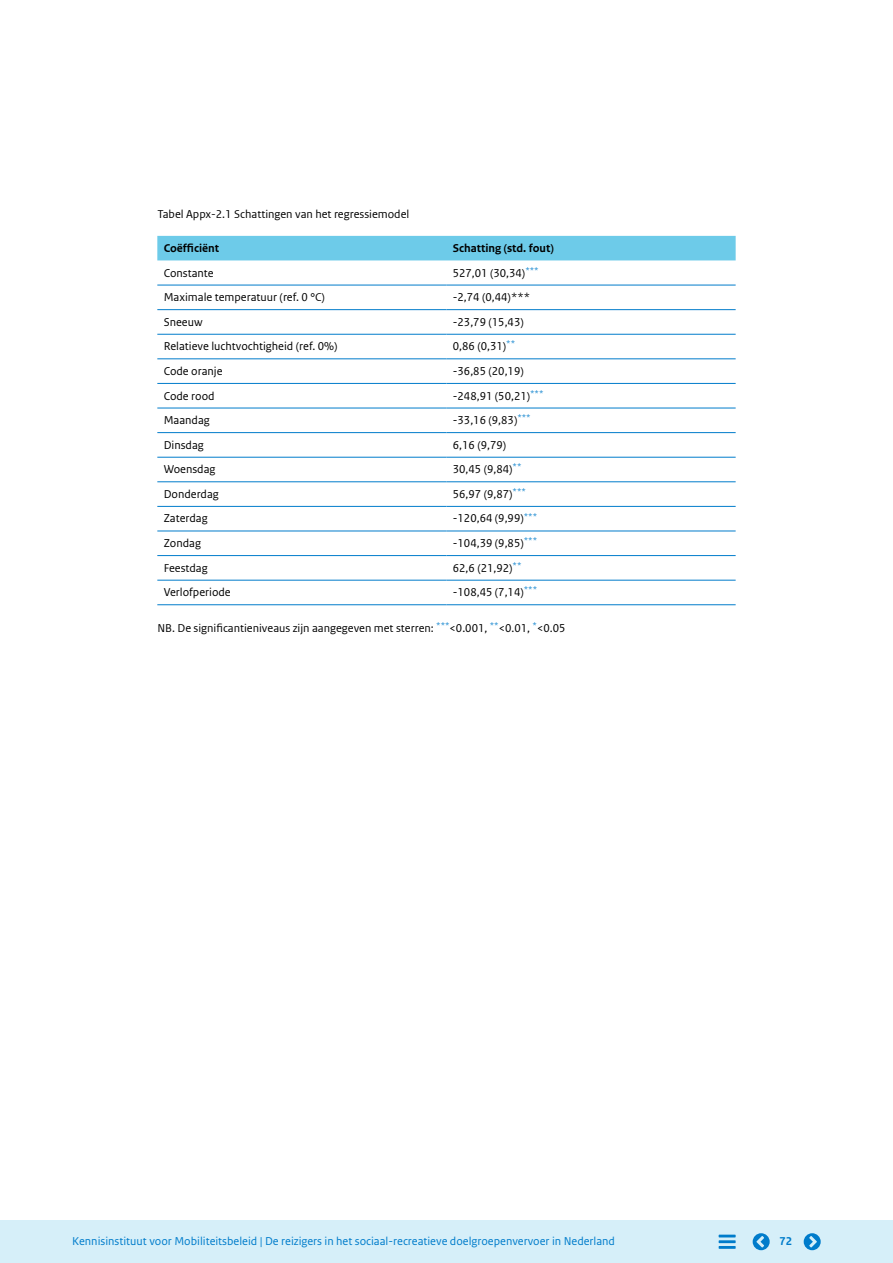
<style>
.page{position:relative;width:893px;height:1263px;background:#fff}
.page>*{position:absolute;margin:0;border:0;box-sizing:border-box;transform-origin:0 0}
._32_RO_Tabel_Broodte{font:12px "Rijksoverheid Sans Web Text";color:#000}
.Figuur_titel{font:12px "Rijksoverheid Sans Web Text Regular 2";color:#000}
.t1{font:12px "Rijksoverheid Sans Web Text";color:#007ccb}
._32_RO_Tabel_Broodte-2{font:12px "Rijksoverheid Sans Web Text Regular 2";color:#000}
._31_RO_Tabel_Tussenk{font:12px "Rijksoverheid Sans Web Text Bold 2";color:#000}
._31_RO_Tabel_Tussenk-2{font:700 12px "Rijksoverheid Sans Web Text";color:#000}
.t2{font:12px "Rijksoverheid Sans Web Text Bold 2";color:#007ccb}
.s1{font-family:"Rijksoverheid Sans Web Text"}
</style>
<div class="page">
<div style="left:157px;top:236px;width:579px;height:24px;background:#6dcbe9"></div>
<hr style="left:446px;top:285px;width:290px;height:1px;background:#007ccb">
<hr style="left:446px;top:309px;width:290px;height:1px;background:#007ccb">
<hr style="left:446px;top:334px;width:290px;height:1px;background:#007ccb">
<hr style="left:446px;top:358px;width:290px;height:1px;background:#007ccb">
<hr style="left:446px;top:383px;width:290px;height:1px;background:#007ccb">
<hr style="left:446px;top:408px;width:290px;height:1px;background:#007ccb">
<hr style="left:446px;top:432px;width:290px;height:1px;background:#007ccb">
<hr style="left:446px;top:457px;width:290px;height:1px;background:#007ccb">
<hr style="left:446px;top:481px;width:290px;height:1px;background:#007ccb">
<hr style="left:446px;top:506px;width:290px;height:1px;background:#007ccb">
<hr style="left:446px;top:531px;width:290px;height:1px;background:#007ccb">
<hr style="left:446px;top:555px;width:290px;height:1px;background:#007ccb">
<hr style="left:446px;top:580px;width:290px;height:1px;background:#007ccb">
<hr style="left:446px;top:604px;width:290px;height:1px;background:#007ccb">
<hr style="left:157px;top:285px;width:289px;height:1px;background:#007ccb">
<hr style="left:157px;top:309px;width:289px;height:1px;background:#007ccb">
<hr style="left:157px;top:334px;width:289px;height:1px;background:#007ccb">
<hr style="left:157px;top:358px;width:289px;height:1px;background:#007ccb">
<hr style="left:157px;top:383px;width:289px;height:1px;background:#007ccb">
<hr style="left:157px;top:408px;width:289px;height:1px;background:#007ccb">
<hr style="left:157px;top:432px;width:289px;height:1px;background:#007ccb">
<hr style="left:157px;top:457px;width:289px;height:1px;background:#007ccb">
<hr style="left:157px;top:481px;width:289px;height:1px;background:#007ccb">
<hr style="left:157px;top:506px;width:289px;height:1px;background:#007ccb">
<hr style="left:157px;top:531px;width:289px;height:1px;background:#007ccb">
<hr style="left:157px;top:555px;width:289px;height:1px;background:#007ccb">
<hr style="left:157px;top:580px;width:289px;height:1px;background:#007ccb">
<hr style="left:157px;top:604px;width:289px;height:1px;background:#007ccb">
<div style="left:0;top:1220px;width:893px;height:43px;background:#d6eff9"></div>
<hr style="left:719px;top:1246px;width:17px;height:3px;background:#007ccb">
<hr style="left:719px;top:1240px;width:17px;height:3px;background:#007ccb">
<hr style="left:719px;top:1234px;width:17px;height:3px;background:#007ccb">
<svg style="left:753px;top:1233px;width:17px;height:17px"></svg>
<svg style="left:804px;top:1233px;width:17px;height:17px"></svg>
<p class="Figuur_titel" style="left:157px;top:207px;width:253px">Tabel Appx-2.1 Schattingen van het regressiemodel</p>
<p class="_31_RO_Tabel_Tussenk-2" style="left:164px;top:241px;width:57px">Coëfficiënt</p>
<p class="_31_RO_Tabel_Tussenk" style="left:453px;top:241px;width:102px">Schatting (std. fout)</p>
<p class="_32_RO_Tabel_Broodte" style="left:164px;top:266px;width:52px">Constante</p>
<p class="_32_RO_Tabel_Broodte" style="left:453px;top:266px;width:87px">527,01 (30,34)<sup>***</sup></p>
<p class="_32_RO_Tabel_Broodte-2" style="left:164px;top:290px;width:163px">Maximale temperatuur (ref. 0 °C)</p>
<p class="_32_RO_Tabel_Broodte" style="left:453px;top:290px;width:79px">-2,74 (0,44)***</p>
<p class="_32_RO_Tabel_Broodte" style="left:164px;top:315px;width:40px">Sneeuw</p>
<p class="_32_RO_Tabel_Broodte" style="left:453px;top:315px;width:72px">-23,79 (15,43)</p>
<p class="_32_RO_Tabel_Broodte" style="left:164px;top:339px;width:175px">Relatieve luchtvochtigheid (ref. 0%)</p>
<p class="_32_RO_Tabel_Broodte" style="left:453px;top:339px;width:64px">0,86 (0,31)<sup>**</sup></p>
<p class="_32_RO_Tabel_Broodte" style="left:164px;top:364px;width:60px">Code oranje</p>
<p class="_32_RO_Tabel_Broodte" style="left:453px;top:364px;width:72px">-36,85 (20,19)</p>
<p class="_32_RO_Tabel_Broodte" style="left:164px;top:389px;width:52px">Code rood</p>
<p class="_32_RO_Tabel_Broodte" style="left:453px;top:389px;width:92px">-248,91 (50,21)<sup>***</sup></p>
<p class="_32_RO_Tabel_Broodte" style="left:164px;top:413px;width:48px">Maandag</p>
<p class="_32_RO_Tabel_Broodte" style="left:453px;top:413px;width:79px">-33,16 (9,83)<sup>***</sup></p>
<p class="_32_RO_Tabel_Broodte" style="left:164px;top:438px;width:42px">Dinsdag</p>
<p class="_32_RO_Tabel_Broodte" style="left:453px;top:438px;width:55px">6,16 (9,79)</p>
<p class="_32_RO_Tabel_Broodte" style="left:164px;top:462px;width:53px">Woensdag</p>
<p class="_32_RO_Tabel_Broodte" style="left:453px;top:462px;width:70px">30,45 (9,84)<sup>**</sup></p>
<p class="_32_RO_Tabel_Broodte" style="left:164px;top:487px;width:57px">Donderdag</p>
<p class="_32_RO_Tabel_Broodte" style="left:453px;top:487px;width:75px">56,97 (9,87)<sup>***</sup></p>
<p class="_32_RO_Tabel_Broodte" style="left:164px;top:512px;width:45px">Zaterdag</p>
<p class="_32_RO_Tabel_Broodte" style="left:453px;top:512px;width:86px">-120,64 (9,99)<sup>***</sup></p>
<p class="_32_RO_Tabel_Broodte" style="left:164px;top:536px;width:39px">Zondag</p>
<p class="_32_RO_Tabel_Broodte" style="left:453px;top:536px;width:86px">-104,39 (9,85)<sup>***</sup></p>
<p class="_32_RO_Tabel_Broodte-2" style="left:164px;top:561px;width:45px">Feestdag</p>
<p class="_32_RO_Tabel_Broodte" style="left:453px;top:561px;width:70px">62,6 (21,92)<sup>**</sup></p>
<p class="_32_RO_Tabel_Broodte" style="left:164px;top:585px;width:69px">Verlofperiode</p>
<p class="_32_RO_Tabel_Broodte" style="left:453px;top:585px;width:86px">-108,45 (7,14)<sup>***</sup></p>
<p class="Figuur_titel" style="left:157px;top:621px;width:410px">NB. De significantieniveaus zijn aangegeven met sterren: <sup>***</sup><span class="s1">&lt;0.001,</span> <sup>**</sup><span class="s1">&lt;0.01,</span> <sup>*</sup><span class="s1">&lt;0.05</span></p>
<p class="t1" style="left:72px;top:1234px;width:544px">Kennisinstituut voor Mobiliteitsbeleid | De reizigers in het sociaal-recreatieve doelgroepenvervoer in Nederland</p>
<p class="t2" style="left:779px;top:1234px;width:14px">72</p>
</div>
